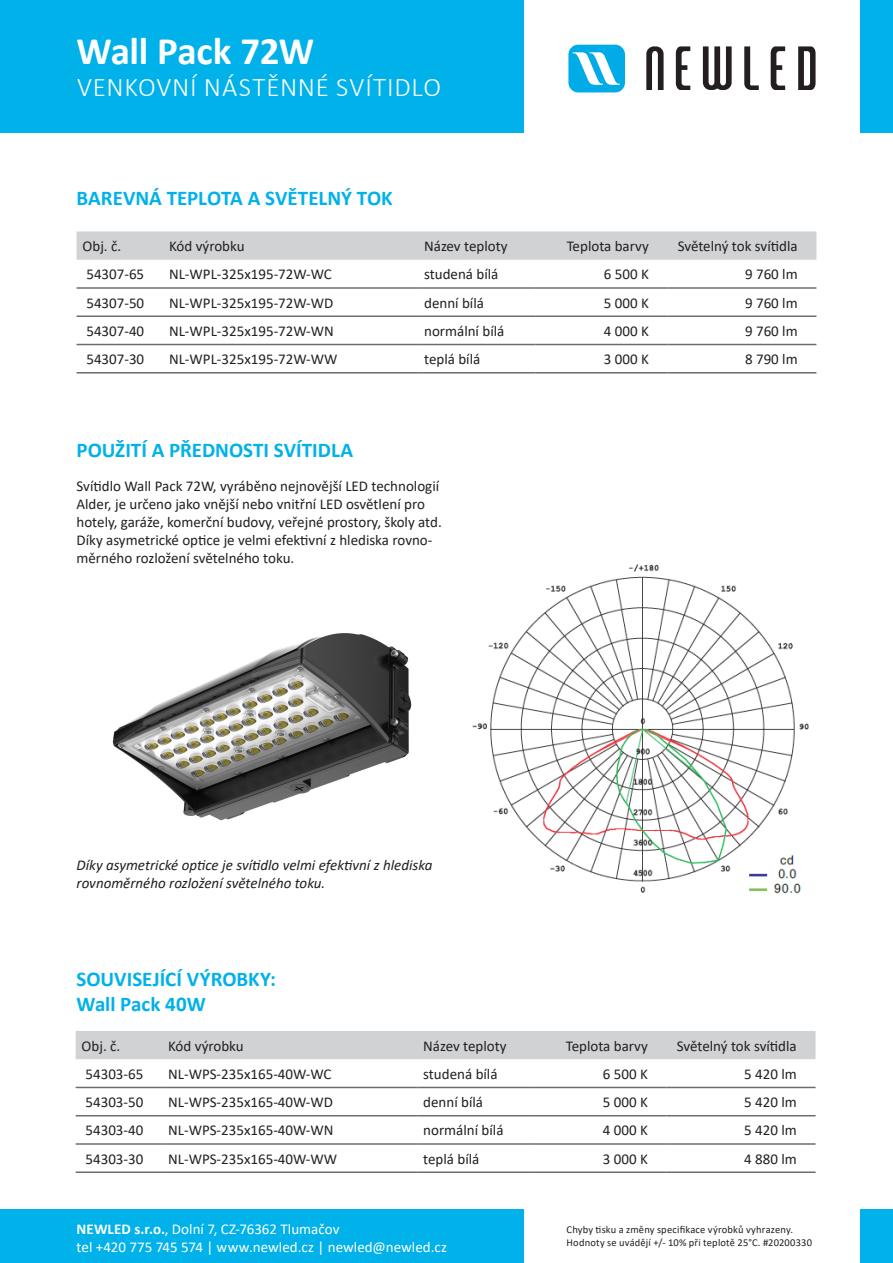
<style>
.page{position:relative;width:893px;height:1263px;background:#fff}
.page>*{position:absolute;margin:0;border:0;box-sizing:border-box;transform-origin:0 0}
.t1{font:700 39px "Calibri";letter-spacing:-.01em;color:#fff}
.t2{font:300 27px "Calibri";letter-spacing:.03em;color:#fff}
.t3{font:700 21px "Calibri";color:#00b1ea}
.t4{font:15px/18px "Calibri";color:#231f20}
.t5{font:italic 15px "Calibri";color:#231f20}
.t6{font:15px "Calibri";color:#fff}
.t7{font:10.5px "Calibri";letter-spacing:.015em;color:#231f20}
.s1{font-weight:700}
</style>
<div class="page">
<div style="left:0;top:0;width:523px;height:133px;background:#00b1ea"></div>
<div style="left:0;top:1210px;width:523px;height:53px;background:#00b1ea"></div>
<div style="left:861px;top:1210px;width:32px;height:53px;background:#00b1ea"></div>
<div style="left:861px;top:0;width:32px;height:133px;background:#00b1ea"></div>
<div style="left:568px;top:45px;width:57px;height:47px;background:#00abe7;border-radius:10px"></div>
<svg style="left:573px;top:52px;width:47px;height:33px"></svg>
<svg style="left:646px;top:46px;width:18px;height:44px"></svg>
<svg style="left:703px;top:46px;width:29px;height:44px"></svg>
<svg style="left:676px;top:46px;width:14px;height:44px"></svg>
<svg style="left:798px;top:46px;width:17px;height:44px"></svg>
<svg style="left:771px;top:46px;width:14px;height:44px"></svg>
<svg style="left:744px;top:46px;width:15px;height:44px"></svg>
<div style="left:77px;top:231px;width:739px;height:29px;background:#d1d2d4"></div>
<hr style="left:77px;top:287px;width:86px;height:2px;background:#6c6d70">
<hr style="left:163px;top:287px;width:255px;height:2px;background:#6c6d70">
<hr style="left:418px;top:287px;width:118px;height:2px;background:#6c6d70">
<hr style="left:536px;top:287px;width:132px;height:2px;background:#6c6d70">
<hr style="left:668px;top:287px;width:148px;height:2px;background:#6c6d70">
<hr style="left:77px;top:315px;width:86px;height:2px;background:#6c6d70">
<hr style="left:163px;top:315px;width:255px;height:2px;background:#6c6d70">
<hr style="left:418px;top:315px;width:118px;height:2px;background:#6c6d70">
<hr style="left:536px;top:315px;width:132px;height:2px;background:#6c6d70">
<hr style="left:668px;top:315px;width:148px;height:2px;background:#6c6d70">
<hr style="left:77px;top:344px;width:86px;height:1px;background:#6c6d70">
<hr style="left:163px;top:344px;width:255px;height:1px;background:#6c6d70">
<hr style="left:418px;top:344px;width:118px;height:1px;background:#6c6d70">
<hr style="left:536px;top:344px;width:132px;height:1px;background:#6c6d70">
<hr style="left:668px;top:344px;width:148px;height:1px;background:#6c6d70">
<hr style="left:77px;top:372px;width:86px;height:1px;background:#6c6d70">
<hr style="left:163px;top:372px;width:255px;height:1px;background:#6c6d70">
<hr style="left:418px;top:372px;width:118px;height:1px;background:#6c6d70">
<hr style="left:536px;top:372px;width:132px;height:1px;background:#6c6d70">
<hr style="left:668px;top:372px;width:148px;height:1px;background:#6c6d70">
<img style="left:472px;top:564px;width:337px;height:330px">
<img style="left:112px;top:633px;width:300px;height:188px">
<div style="left:76px;top:1031px;width:739px;height:28px;background:#d1d2d4"></div>
<hr style="left:76px;top:1087px;width:86px;height:1px;background:#6c6d70">
<hr style="left:162px;top:1087px;width:255px;height:1px;background:#6c6d70">
<hr style="left:417px;top:1087px;width:118px;height:1px;background:#6c6d70">
<hr style="left:535px;top:1087px;width:132px;height:1px;background:#6c6d70">
<hr style="left:667px;top:1087px;width:148px;height:1px;background:#6c6d70">
<hr style="left:76px;top:1115px;width:86px;height:1px;background:#6c6d70">
<hr style="left:162px;top:1115px;width:255px;height:1px;background:#6c6d70">
<hr style="left:417px;top:1115px;width:118px;height:1px;background:#6c6d70">
<hr style="left:535px;top:1115px;width:132px;height:1px;background:#6c6d70">
<hr style="left:667px;top:1115px;width:148px;height:1px;background:#6c6d70">
<hr style="left:76px;top:1143px;width:86px;height:2px;background:#6c6d70">
<hr style="left:162px;top:1143px;width:255px;height:2px;background:#6c6d70">
<hr style="left:417px;top:1143px;width:118px;height:2px;background:#6c6d70">
<hr style="left:535px;top:1143px;width:132px;height:2px;background:#6c6d70">
<hr style="left:667px;top:1143px;width:148px;height:2px;background:#6c6d70">
<hr style="left:76px;top:1171px;width:86px;height:2px;background:#6c6d70">
<hr style="left:162px;top:1171px;width:255px;height:2px;background:#6c6d70">
<hr style="left:417px;top:1171px;width:118px;height:2px;background:#6c6d70">
<hr style="left:535px;top:1171px;width:132px;height:2px;background:#6c6d70">
<hr style="left:667px;top:1171px;width:148px;height:2px;background:#6c6d70">
<p class="t1" style="left:77px;top:23px;width:239px">Wall Pack 72W</p>
<p class="t2" style="left:77px;top:71px;width:366px">VENKOVNÍ NÁSTĚNNÉ SVÍTIDLO</p>
<p class="t3" style="left:77px;top:183px;width:318px">BAREVNÁ TEPLOTA A SVĚTELNÝ TOK</p>
<p class="t4" style="left:83px;top:237px;width:40px">Obj. č.</p>
<p class="t4" style="left:169px;top:237px;width:77px">Kód výrobku</p>
<p class="t4" style="left:424px;top:237px;width:85px">Název teploty</p>
<p class="t4" style="left:567px;top:237px;width:84px">Teplota barvy</p>
<p class="t4" style="left:678px;top:237px;width:121px">Světelný tok svítidla</p>
<p class="t4" style="left:86px;top:265px;width:59px">54307-65</p>
<p class="t4" style="left:169px;top:265px;width:164px">NL-WPL-325x195-72W-WC</p>
<p class="t4" style="left:424px;top:265px;width:76px">studená bílá</p>
<p class="t4" style="left:604px;top:265px;width:46px">6 500 K</p>
<p class="t4" style="left:745px;top:265px;width:54px">9 760 lm</p>
<p class="t4" style="left:86px;top:293px;width:59px">54307-50</p>
<p class="t4" style="left:169px;top:293px;width:166px">NL-WPL-325x195-72W-WD</p>
<p class="t4" style="left:424px;top:293px;width:61px">denní bílá</p>
<p class="t4" style="left:604px;top:293px;width:46px">5 000 K</p>
<p class="t4" style="left:745px;top:293px;width:54px">9 760 lm</p>
<p class="t4" style="left:86px;top:322px;width:59px">54307-40</p>
<p class="t4" style="left:169px;top:322px;width:166px">NL-WPL-325x195-72W-WN</p>
<p class="t4" style="left:424px;top:322px;width:82px">normální bílá</p>
<p class="t4" style="left:604px;top:322px;width:46px">4 000 K</p>
<p class="t4" style="left:745px;top:322px;width:54px">9 760 lm</p>
<p class="t4" style="left:86px;top:350px;width:59px">54307-30</p>
<p class="t4" style="left:169px;top:350px;width:170px">NL-WPL-325x195-72W-WW</p>
<p class="t4" style="left:424px;top:350px;width:58px">teplá bílá</p>
<p class="t4" style="left:604px;top:350px;width:46px">3 000 K</p>
<p class="t4" style="left:745px;top:350px;width:54px">8 790 lm</p>
<p class="t3" style="left:77px;top:435px;width:278px">POUŽITÍ A PŘEDNOSTI SVÍTIDLA</p>
<p class="t4" style="left:77px;top:476px;width:367px">Svítidlo Wall Pack 72W, vyráběno nejnovější LED technologií<br>Alder, je určeno jako vnější nebo vnitřní LED osvětlení pro hotely, garáže, komerční budovy, veřejné prostory, školy atd.</p>
<p class="t4" style="left:77px;top:530px;width:357px">Díky asymetrické optice je velmi efektivní z hlediska rovno&shy;měrného rozložení světelného toku.</p>
<p class="t5" style="left:77px;top:854px;width:357px">Díky asymetrické optice je svítidlo velmi efektivní z hlediska</p>
<p class="t5" style="left:77px;top:872px;width:250px">rovnoměrného rozložení světelného toku.</p>
<p class="t3" style="left:77px;top:964px;width:201px">SOUVISEJÍCÍ VÝROBKY:</p>
<p class="t3" style="left:77px;top:989px;width:131px">Wall Pack 40W</p>
<p class="t4" style="left:82px;top:1036px;width:40px">Obj. č.</p>
<p class="t4" style="left:168px;top:1036px;width:77px">Kód výrobku</p>
<p class="t4" style="left:423px;top:1036px;width:85px">Název teploty</p>
<p class="t4" style="left:566px;top:1036px;width:84px">Teplota barvy</p>
<p class="t4" style="left:677px;top:1036px;width:121px">Světelný tok svítidla</p>
<p class="t4" style="left:86px;top:1064px;width:59px">54303-65</p>
<p class="t4" style="left:168px;top:1064px;width:165px">NL-WPS-235x165-40W-WC</p>
<p class="t4" style="left:423px;top:1064px;width:76px">studená bílá</p>
<p class="t4" style="left:603px;top:1064px;width:46px">6 500 K</p>
<p class="t4" style="left:744px;top:1064px;width:54px">5 420 lm</p>
<p class="t4" style="left:86px;top:1093px;width:59px">54303-50</p>
<p class="t4" style="left:168px;top:1093px;width:166px">NL-WPS-235x165-40W-WD</p>
<p class="t4" style="left:423px;top:1093px;width:61px">denní bílá</p>
<p class="t4" style="left:603px;top:1093px;width:46px">5 000 K</p>
<p class="t4" style="left:744px;top:1093px;width:54px">5 420 lm</p>
<p class="t4" style="left:86px;top:1121px;width:59px">54303-40</p>
<p class="t4" style="left:168px;top:1121px;width:167px">NL-WPS-235x165-40W-WN</p>
<p class="t4" style="left:423px;top:1121px;width:82px">normální bílá</p>
<p class="t4" style="left:603px;top:1121px;width:46px">4 000 K</p>
<p class="t4" style="left:744px;top:1121px;width:54px">5 420 lm</p>
<p class="t4" style="left:86px;top:1149px;width:59px">54303-30</p>
<p class="t4" style="left:168px;top:1149px;width:170px">NL-WPS-235x165-40W-WW</p>
<p class="t4" style="left:423px;top:1149px;width:58px">teplá bílá</p>
<p class="t4" style="left:603px;top:1149px;width:46px">3 000 K</p>
<p class="t4" style="left:744px;top:1149px;width:54px">4 880 lm</p>
<p class="t6" style="left:77px;top:1218px;width:265px"><span class="s1">NEWLED s.r.o.</span>, Dolní 7, CZ-76362 Tlumačov</p>
<p class="t6" style="left:77px;top:1236px;width:372px">tel +420 775 745 574 | www.newled.cz | newled@newled.cz</p>
<p class="t7" style="left:567px;top:1223px;width:228px">Chyby tisku a změny specifikace výrobků vyhrazeny.</p>
<p class="t7" style="left:567px;top:1235px;width:247px">Hodnoty se uvádějí +/- 10% při teplotě 25°C. #20200330</p>
</div>
